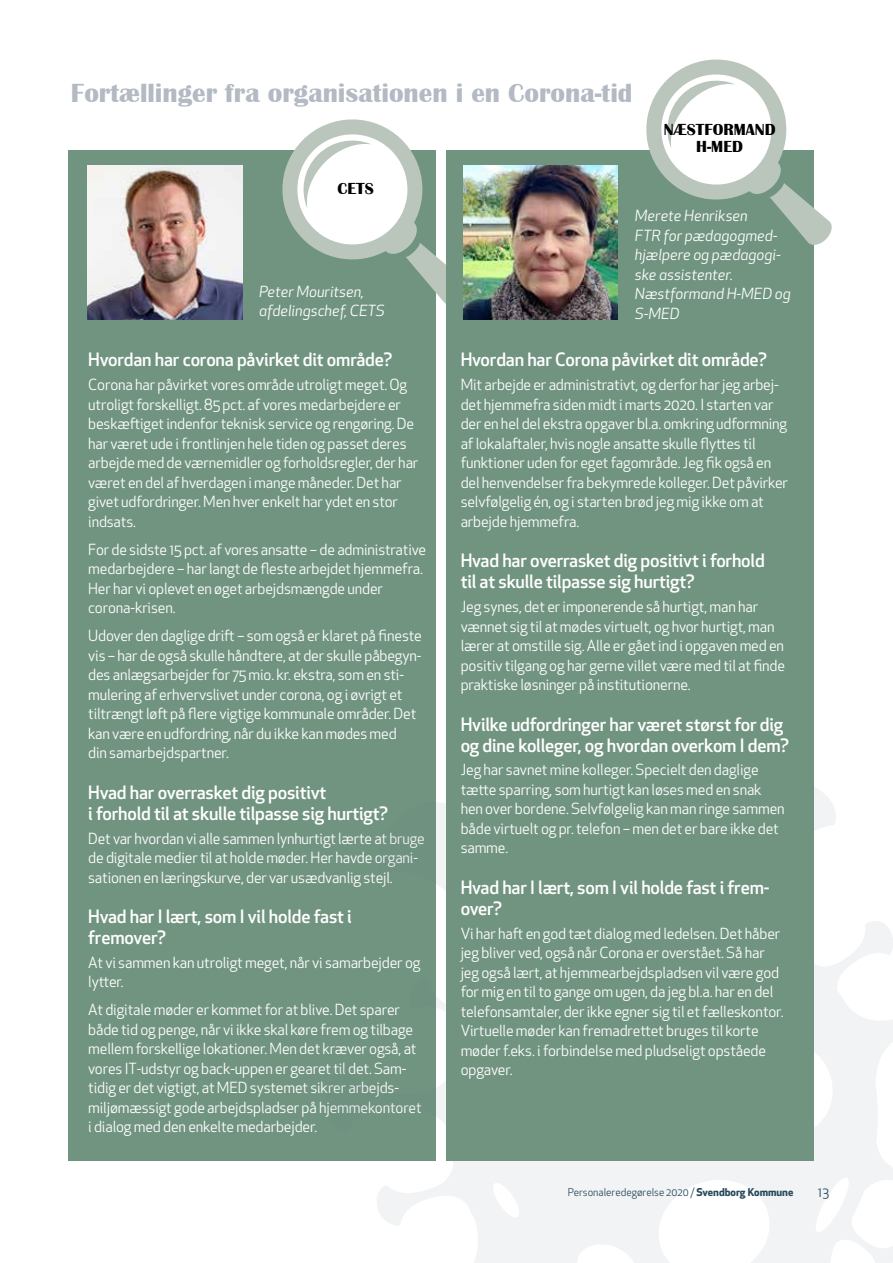
<style>
.page{position:relative;width:893px;height:1263px;background:#fff}
.page>*{position:absolute;margin:0;border:0;box-sizing:border-box;transform-origin:0 0}
.t1{font:700 27px "Britannic";color:#b3bac3}
.t2{font:500 18px/21px "Apex New";letter-spacing:-.01em;color:#fff}
.t3{font:700 16.5px/17.2px "Britannic";color:#000;text-align:center}
.t4{font:15px/19.5px "Apex New";letter-spacing:-.01em;color:#fff}
.t5{font:italic 15px/19.5px "Apex New";color:#fff}
.t6{font:13.5px "Apex New";color:#28495b}
.t7{font:10.5px "Apex New";color:#28495b}
.s1{font-weight:700}
</style>
<div class="page">
<div style="left:68px;top:150px;width:367px;height:1011px;background:#719481"></div>
<img style="left:88px;top:165px;width:154px;height:155px">
<svg style="left:435px;top:1039px;width:443px;height:224px;fill:#f1f3f4"></svg>
<svg style="left:435px;top:1066px;width:11px;height:72px"></svg>
<svg style="left:377px;top:1159px;width:177px;height:104px"></svg>
<svg style="left:814px;top:787px;width:79px;height:302px"></svg>
<svg style="left:435px;top:795px;width:11px;height:244px"></svg>
<svg style="left:770px;top:1143px;width:123px;height:120px"></svg>
<svg style="left:282px;top:119px;width:164px;height:188px"></svg>
<div style="left:446px;top:150px;width:368px;height:1011px;background:#719481"></div>
<img style="left:463px;top:165px;width:155px;height:155px">
<svg style="left:646px;top:59px;width:186px;height:186px"></svg>
<h1 class="t1" style="left:71px;top:78px;width:563px">Fortællinger fra organisationen i en Corona-tid</h1>
<p class="t3" style="left:338px;top:180px;width:38px">CETS</p>
<p class="t3" style="left:664px;top:121px;width:113px">NÆSTFORMAND<br>H-MED</p>
<p class="t5" style="left:259px;top:281px;width:127px">Peter Mouritsen, afdelingschef, CETS</p>
<p class="t2" style="left:88px;top:349px;width:306px">Hvordan har corona påvirket dit område?</p>
<p class="t4" style="left:88px;top:375px;width:332px">Corona har påvirket vores område utroligt meget. Og utroligt forskelligt. 85 pct. af vores medarbejdere er beskæftiget indenfor teknisk service og rengøring. De har været ude i frontlinjen hele tiden og passet deres arbejde med de værnemidler og forholdsregler, der har været en del af hverdagen i mange måneder. Det har givet udfordringer. Men hver enkelt har ydet en stor indsats.</p>
<p class="t4" style="left:88px;top:539px;width:339px">For de sidste 15 pct. af vores ansatte – de administrative medarbejdere – har langt de fleste arbejdet hjemmefra.<br>Her har vi oplevet en øget arbejdsmængde under corona-krisen.</p>
<p class="t4" style="left:88px;top:626px;width:335px">Udover den daglige drift – som også er klaret på fineste vis – har de også skulle håndtere, at der skulle påbegyn&shy;des anlægsarbejder for 75 mio. kr. ekstra, som en sti&shy;mulering af erhvervslivet under corona, og i øvrigt et tiltrængt løft på flere vigtige kommunale områder. Det kan være en udfordring, når du ikke kan mødes med<br>din samarbejdspartner.</p>
<p class="t2" style="left:88px;top:781px;width:301px">Hvad har overrasket dig positivt<br>i forhold til at skulle tilpasse sig hurtigt?</p>
<p class="t4" style="left:88px;top:828px;width:338px">Det var hvordan vi alle sammen lynhurtigt lærte at bruge de digitale medier til at holde møder. Her havde organi&shy;sationen en læringskurve, der var usædvanlig stejl.</p>
<p class="t2" style="left:88px;top:906px;width:265px">Hvad har I lært, som I vil holde fast i fremover?</p>
<p class="t4" style="left:88px;top:953px;width:334px">At vi sammen kan utroligt meget, når vi samarbejder og lytter.</p>
<p class="t4" style="left:88px;top:1000px;width:335px">At digitale møder er kommet for at blive. Det sparer både tid og penge, når vi ikke skal køre frem og tilbage mellem forskellige lokationer. Men det kræver også, at vores IT-udstyr og back-uppen er gearet til det. Sam&shy;tidig er det vigtigt, at MED systemet sikrer arbejds&shy;miljømæssigt gode arbejdspladser på hjemmekontoret i dialog med den enkelte medarbejder.</p>
<p class="t5" style="left:635px;top:206px;width:157px">Merete Henriksen<br>FTR for pædagogmed&shy;hjælpere og pædagogi&shy;ske assistenter.<br>Næstformand H-MED og<br>S-MED</p>
<p class="t2" style="left:461px;top:349px;width:308px">Hvordan har Corona påvirket dit område?</p>
<p class="t4" style="left:461px;top:375px;width:329px">Mit arbejde er administrativt, og derfor har jeg arbej&shy;det hjemmefra siden midt i marts 2020. I starten var der en hel del ekstra opgaver bl.a. omkring udformning af lokalaftaler, hvis nogle ansatte skulle flyttes til funktioner uden for eget fagområde. Jeg fik også en del henvendelser fra bekymrede kolleger. Det påvirker selvfølgelig én, og i starten brød jeg mig ikke om at arbejde hjemmefra.</p>
<p class="t2" style="left:461px;top:550px;width:306px">Hvad har overrasket dig positivt i forhold til at skulle tilpasse sig hurtigt?</p>
<p class="t4" style="left:461px;top:597px;width:326px">Jeg synes, det er imponerende så hurtigt, man har vænnet sig til at mødes virtuelt, og hvor hurtigt, man lærer at omstille sig. Alle er gået ind i opgaven med en positiv tilgang og har gerne villet være med til at finde praktiske løsninger på institutionerne.</p>
<p class="t2" style="left:461px;top:713px;width:330px">Hvilke udfordringer har været størst for dig og dine kolleger, og hvordan overkom I dem?</p>
<p class="t4" style="left:461px;top:760px;width:325px">Jeg har savnet mine kolleger. Specielt den daglige tætte sparring, som hurtigt kan løses med en snak hen over bordene. Selvfølgelig kan man ringe sammen både virtuelt og pr. telefon – men det er bare ikke det samme.</p>
<p class="t2" style="left:461px;top:876px;width:310px">Hvad har I lært, som I vil holde fast i frem&shy;over?</p>
<p class="t4" style="left:461px;top:923px;width:324px">Vi har haft en god tæt dialog med ledelsen. Det håber jeg bliver ved, også når Corona er overstået. Så har jeg også lært, at hjemmearbejdspladsen vil være god for mig en til to gange om ugen, da jeg bl.a. har en del telefonsamtaler, der ikke egner sig til et fælleskontor.<br>Virtuelle møder kan fremadrettet bruges til korte møder f.eks. i forbindelse med pludseligt opståede opgaver.</p>
<p class="t7" style="left:568px;top:1186px;width:227px">Personaleredegørelse 2020 / <span class="s1">Svendborg Kommune</span></p>
<p class="t6" style="left:818px;top:1183px;width:13px">13</p>
</div>
